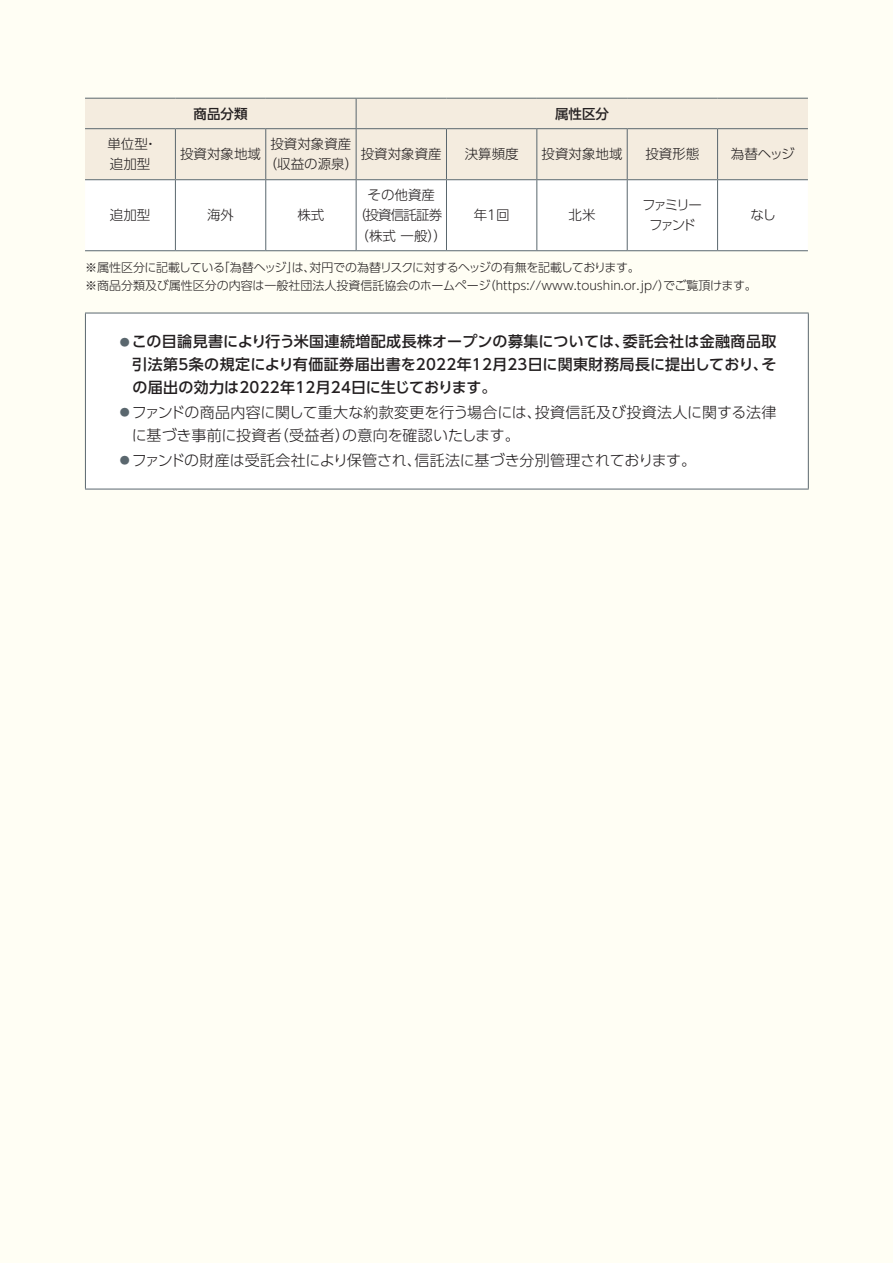
<style>
.page{position:relative;width:893px;height:1263px;background:#fffef4}
.page>*{position:absolute;margin:0;border:0;box-sizing:border-box;transform-origin:0 0}
.textbase{font:500 15px/22.5px "UD Shin Go Pro";letter-spacing:.01em;color:#231f20;text-align:justify}
.textbase-2{font:300 15px/22.5px "UD Shin Go Pro";letter-spacing:-.005em;color:#231f20}
.textbase-3{font:300 13.5px/20.2px "UD Shin Go Pro";color:#231f20;text-align:center}
.textbase-4{font:300 13.5px/20.2px "UD Shin Go Pro";letter-spacing:-.155em;color:#231f20;text-align:center}
.textbase-5{font:500 13.5px "UD Shin Go Pro";color:#231f20}
.textbase-6{font:300 12px "UD Shin Go Pro";color:#231f20}
.textbase-7{font:300 12px "UD Shin Go Pro";letter-spacing:-.035em;color:#231f20}
.s1{font-size:10.05px;color:#5a676e}
</style>
<div class="page">
<div style="left:85px;top:99px;width:723px;height:80px;background:#f4ecdf"></div>
<div style="left:85px;top:180px;width:723px;height:70px;background:#fff"></div>
<hr style="left:85px;top:98px;width:90px;height:1px;background:#5a676e">
<hr style="left:175px;top:98px;width:91px;height:1px;background:#5a676e">
<hr style="left:266px;top:98px;width:90px;height:1px;background:#5a676e">
<hr style="left:356px;top:98px;width:90px;height:1px;background:#5a676e">
<svg style="left:356px;top:99px;width:1px;height:29px"></svg>
<hr style="left:446px;top:98px;width:91px;height:1px;background:#5a676e">
<hr style="left:537px;top:98px;width:90px;height:1px;background:#5a676e">
<hr style="left:627px;top:98px;width:91px;height:1px;background:#5a676e">
<hr style="left:718px;top:98px;width:90px;height:1px;background:#5a676e">
<hr style="left:85px;top:128px;width:90px;height:1px;background:#5a676e">
<hr style="left:175px;top:128px;width:91px;height:1px;background:#5a676e">
<hr style="left:175px;top:129px;width:1px;height:50px;background:#5a676e">
<hr style="left:266px;top:128px;width:90px;height:1px;background:#5a676e">
<hr style="left:265px;top:129px;width:1px;height:50px;background:#5a676e">
<hr style="left:356px;top:128px;width:90px;height:1px;background:#5a676e">
<hr style="left:356px;top:129px;width:1px;height:50px;background:#5a676e">
<hr style="left:446px;top:128px;width:91px;height:1px;background:#5a676e">
<hr style="left:446px;top:129px;width:1px;height:50px;background:#5a676e">
<hr style="left:537px;top:128px;width:90px;height:1px;background:#5a676e">
<hr style="left:536px;top:129px;width:1px;height:50px;background:#5a676e">
<hr style="left:627px;top:128px;width:91px;height:1px;background:#5a676e">
<hr style="left:627px;top:129px;width:1px;height:50px;background:#5a676e">
<hr style="left:718px;top:128px;width:90px;height:1px;background:#5a676e">
<hr style="left:717px;top:129px;width:1px;height:50px;background:#5a676e">
<hr style="left:85px;top:179px;width:90px;height:1px;background:#5a676e">
<hr style="left:175px;top:179px;width:91px;height:1px;background:#5a676e">
<hr style="left:175px;top:180px;width:1px;height:70px;background:#5a676e">
<hr style="left:266px;top:179px;width:90px;height:1px;background:#5a676e">
<hr style="left:265px;top:180px;width:1px;height:70px;background:#5a676e">
<hr style="left:356px;top:179px;width:90px;height:1px;background:#5a676e">
<hr style="left:356px;top:180px;width:1px;height:70px;background:#5a676e">
<hr style="left:446px;top:179px;width:91px;height:1px;background:#5a676e">
<hr style="left:446px;top:180px;width:1px;height:70px;background:#5a676e">
<hr style="left:537px;top:179px;width:90px;height:1px;background:#5a676e">
<hr style="left:536px;top:180px;width:1px;height:70px;background:#5a676e">
<hr style="left:627px;top:179px;width:91px;height:1px;background:#5a676e">
<hr style="left:627px;top:180px;width:1px;height:70px;background:#5a676e">
<hr style="left:718px;top:179px;width:90px;height:1px;background:#5a676e">
<hr style="left:717px;top:180px;width:1px;height:70px;background:#5a676e">
<hr style="left:85px;top:250px;width:90px;height:1px;background:#5a676e">
<hr style="left:175px;top:250px;width:91px;height:1px;background:#5a676e">
<hr style="left:266px;top:250px;width:90px;height:1px;background:#5a676e">
<hr style="left:356px;top:250px;width:90px;height:1px;background:#5a676e">
<hr style="left:446px;top:250px;width:91px;height:1px;background:#5a676e">
<hr style="left:537px;top:250px;width:90px;height:1px;background:#5a676e">
<hr style="left:627px;top:250px;width:91px;height:1px;background:#5a676e">
<hr style="left:718px;top:250px;width:90px;height:1px;background:#5a676e">
<div style="left:85px;top:313px;width:723px;height:176px;background:#fff"></div>
<hr style="left:85px;top:313px;width:724px;height:1px;background:#5a676e">
<hr style="left:85px;top:313px;width:1px;height:176px;background:#5a676e">
<hr style="left:808px;top:313px;width:1px;height:176px;background:#5a676e">
<hr style="left:85px;top:489px;width:724px;height:1px;background:#5a676e">
<p class="textbase-5" style="left:194px;top:102px;width:55px">商品分類</p>
<p class="textbase-5" style="left:555px;top:102px;width:55px">属性区分</p>
<p class="textbase-3" style="left:107px;top:133px;width:51px;text-align:left">単位型・追加型</p>
<p class="textbase-3" style="left:180px;top:144px;width:82px">投資対象地域</p>
<p class="textbase-3" style="left:264px;top:133px;width:96px">投資対象資産（収益の源泉）</p>
<p class="textbase-3" style="left:361px;top:144px;width:83px">投資対象資産</p>
<p class="textbase-3" style="left:465px;top:144px;width:55px">決算頻度</p>
<p class="textbase-3" style="left:541px;top:144px;width:82px">投資対象地域</p>
<p class="textbase-3" style="left:645px;top:144px;width:55px">投資形態</p>
<p class="textbase-3" style="left:731px;top:144px;width:65px">為替ヘッジ</p>
<p class="textbase-3" style="left:110px;top:205px;width:42px">追加型</p>
<p class="textbase-3" style="left:207px;top:205px;width:28px">海外</p>
<p class="textbase-3" style="left:297px;top:205px;width:28px">株式</p>
<p class="textbase-3" style="left:353px;top:184px;width:96px">その他資産<br>（投資信託証券（株式一般））</p>
<p class="textbase-3" style="left:474px;top:205px;width:37px">年1回</p>
<p class="textbase-3" style="left:568px;top:205px;width:28px">北米</p>
<p class="textbase-4" style="left:642px;top:194px;width:61px">ファミリーファンド</p>
<p class="textbase-3" style="left:750px;top:205px;width:27px">なし</p>
<p class="textbase-7" style="left:85px;top:258px;width:556px">※属性区分に記載している「為替ヘッジ」は、対円での為替リスクに対するヘッジの有無を記載しております。</p>
<p class="textbase-6" style="left:85px;top:276px;width:673px">※商品分類及び属性区分の内容は一般社団法人投資信託協会のホームページ（https://www.toushin.or.jp/）でご覧頂けます。</p>
<p class="textbase" style="left:132px;top:330px;width:646px;text-indent:-13px"><span class="s1">●</span> この目論見書により行う米国連続増配成長株オープンの募集については、委託会社は金融商品取引法第5条の規定により有価証券届出書を2022年12月23日に関東財務局長に提出しており、その届出の効力は2022年12月24日に生じております。</p>
<p class="textbase-2" style="left:132px;top:400px;width:646px;text-indent:-12px"><span class="s1">●</span> ファンドの商品内容に関して重大な約款変更を行う場合には、投資信託及び投資法人に関する法律に基づき事前に投資者（受益者）の意向を確認いたします。</p>
<p class="textbase-2" style="left:120px;top:448px;width:578px"><span class="s1">●</span> ファンドの財産は受託会社により保管され、信託法に基づき分別管理されております。</p>
</div>
